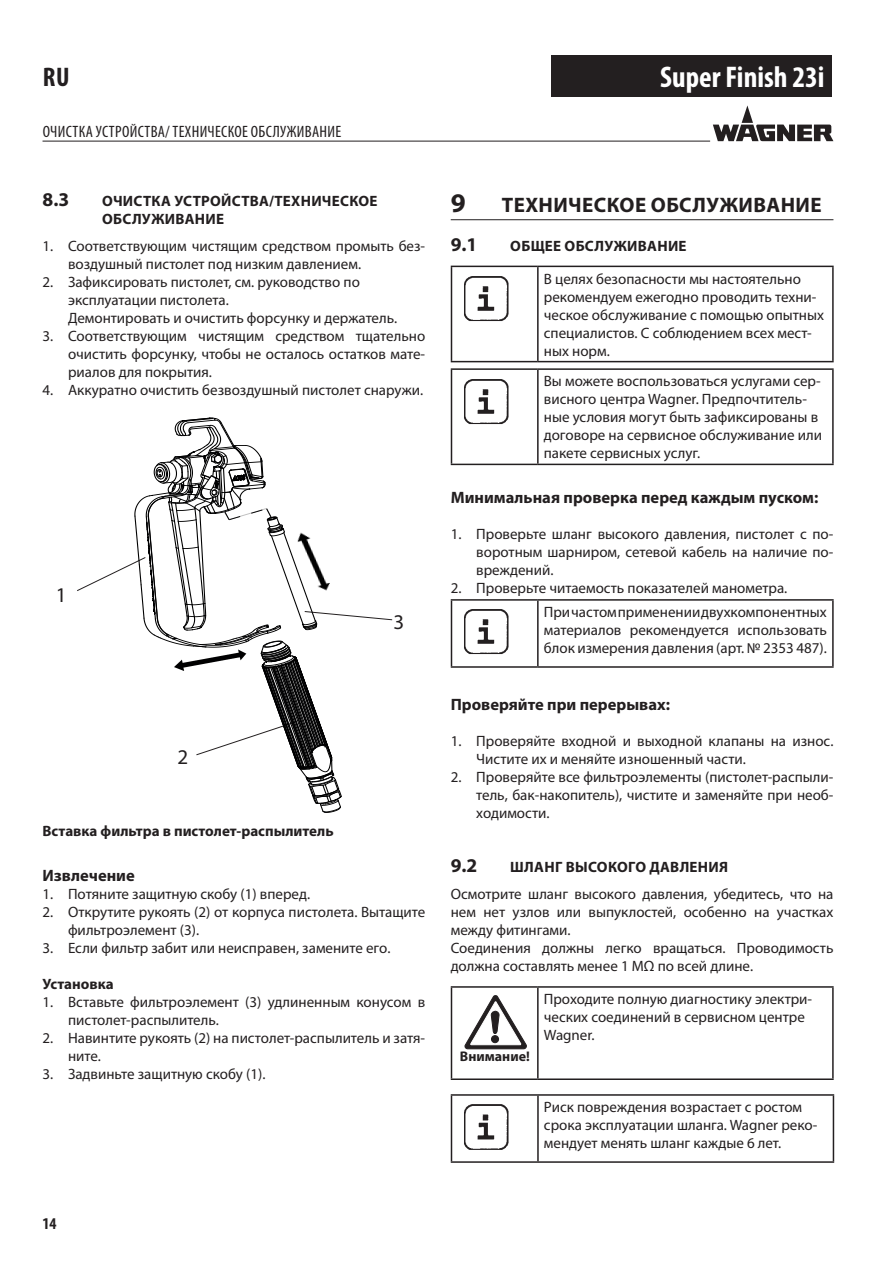
<style>
.page{position:relative;width:893px;height:1263px;background:#fff}
.page>*{position:absolute;margin:0;border:0;box-sizing:border-box;transform-origin:0 0}
.t1{font:700 condensed 30px "Myriad Pro";color:#fff}
.t2{font:700 condensed 27px "Myriad Pro";color:#231f20}
.t3{font:700 27px "Myriad Pro";color:#231f20}
.t4{font:700 21px "Myriad Pro";letter-spacing:.02em;color:#231f20}
.t5{font:21px "Myriad Pro";color:#231f20}
.t6{font:700 19.5px "Myriad Pro";color:#231f20}
.t7{font:700 16.5px "Myriad Pro";color:#231f20}
.t8{font:condensed 16.5px "Myriad Pro";letter-spacing:.02em;color:#231f20}
.t9{font:700 condensed 16.5px "Myriad Pro";color:#231f20}
.t10{font:15px/18px "Myriad Pro";color:#231f20}
.t11{font:700 15px/18px "Myriad Pro";letter-spacing:.02em;color:#231f20}
.t12{font:700 15px "Myriad Pro";color:#231f20}
.t13{font:700 13.95px "Myriad Pro";color:#231f20}
</style>
<div class="page">
<div style="left:551px;top:55px;width:281px;height:41px;background:#231f20"></div>
<hr style="left:43px;top:141px;width:667px;height:1px;background:#231f20">
<svg style="left:713px;top:105px;width:120px;height:36px"></svg>
<hr style="left:451px;top:219px;width:382px;height:1px;background:#231f20">
<hr style="left:451px;top:266px;width:87px;height:1px;background:#231f20">
<hr style="left:451px;top:267px;width:1px;height:94px;background:#231f20">
<hr style="left:538px;top:266px;width:296px;height:1px;background:#231f20">
<hr style="left:537px;top:267px;width:2px;height:94px;background:#231f20">
<hr style="left:832px;top:267px;width:2px;height:94px;background:#231f20">
<hr style="left:451px;top:361px;width:87px;height:1px;background:#231f20">
<hr style="left:538px;top:361px;width:296px;height:1px;background:#231f20">
<img style="left:464px;top:276px;width:45px;height:45px">
<hr style="left:451px;top:368px;width:87px;height:2px;background:#231f20">
<hr style="left:451px;top:370px;width:1px;height:94px;background:#231f20">
<hr style="left:538px;top:368px;width:296px;height:2px;background:#231f20">
<hr style="left:537px;top:370px;width:2px;height:94px;background:#231f20">
<hr style="left:832px;top:370px;width:2px;height:94px;background:#231f20">
<hr style="left:451px;top:464px;width:87px;height:1px;background:#231f20">
<hr style="left:538px;top:464px;width:296px;height:1px;background:#231f20">
<img style="left:464px;top:379px;width:45px;height:45px">
<hr style="left:451px;top:599px;width:87px;height:2px;background:#231f20">
<hr style="left:451px;top:601px;width:1px;height:65px;background:#231f20">
<hr style="left:538px;top:599px;width:296px;height:2px;background:#231f20">
<hr style="left:537px;top:601px;width:2px;height:65px;background:#231f20">
<hr style="left:832px;top:601px;width:2px;height:65px;background:#231f20">
<hr style="left:451px;top:666px;width:87px;height:2px;background:#231f20">
<hr style="left:538px;top:666px;width:296px;height:2px;background:#231f20">
<img style="left:464px;top:609px;width:45px;height:45px">
<hr style="left:451px;top:986px;width:87px;height:2px;background:#231f20">
<hr style="left:451px;top:988px;width:1px;height:90px;background:#231f20">
<hr style="left:538px;top:986px;width:296px;height:2px;background:#231f20">
<hr style="left:537px;top:988px;width:2px;height:90px;background:#231f20">
<hr style="left:832px;top:988px;width:2px;height:90px;background:#231f20">
<hr style="left:451px;top:1078px;width:87px;height:2px;background:#231f20">
<hr style="left:538px;top:1078px;width:296px;height:2px;background:#231f20">
<svg style="left:464px;top:995px;width:63px;height:54px"></svg>
<hr style="left:451px;top:1094px;width:87px;height:2px;background:#231f20">
<hr style="left:451px;top:1096px;width:1px;height:65px;background:#231f20">
<hr style="left:538px;top:1094px;width:296px;height:2px;background:#231f20">
<hr style="left:537px;top:1096px;width:2px;height:65px;background:#231f20">
<hr style="left:833px;top:1096px;width:1px;height:65px;background:#231f20">
<hr style="left:451px;top:1161px;width:87px;height:2px;background:#231f20">
<hr style="left:538px;top:1161px;width:296px;height:2px;background:#231f20">
<img style="left:464px;top:1104px;width:45px;height:46px">
<svg style="left:77px;top:417px;width:316px;height:396px"></svg>
<h2 class="t2" style="left:43px;top:60px;width:28px">RU</h2>
<p class="t8" style="left:43px;top:122px;width:300px">ОЧИСТКА УСТРОЙСТВА/ ТЕХНИЧЕСКОЕ ОБСЛУЖИВАНИЕ</p>
<h3 class="t6" style="left:43px;top:187px;width:28px">8.3</h3>
<p class="t11" style="left:102px;top:192px;width:277px">ОЧИСТКА УСТРОЙСТВА/ТЕХНИЧЕСКОЕ<br>ОБСЛУЖИВАНИЕ</p>
<p class="t10" style="left:68px;top:237px;width:359px;text-indent:-26px">1. Соответствующим чистящим средством промыть без&shy;воздушный пистолет под низким давлением.</p>
<p class="t10" style="left:68px;top:273px;width:331px;text-indent:-26px">2. Зафиксировать пистолет, см. руководство по эксплуатации пистолета.<br>Демонтировать и очистить форсунку и держатель.</p>
<p class="t10" style="left:68px;top:327px;width:359px;text-align:justify;text-indent:-26px">3. Соответствующим чистящим средством тщательно очистить форсунку, чтобы не осталось остатков мате&shy;риалов для покрытия.</p>
<p class="t10" style="left:43px;top:381px;width:382px">4. Аккуратно очистить безвоздушный пистолет снаружи.</p>
<h3 class="t5" style="left:56px;top:582px;width:12px">1</h3>
<h3 class="t5" style="left:177px;top:744px;width:12px">2</h3>
<p class="t12" style="left:43px;top:821px;width:293px">Вставка фильтра в пистолет-распылитель</p>
<h3 class="t5" style="left:393px;top:609px;width:12px">3</h3>
<p class="t7" style="left:43px;top:865px;width:94px">Извлечение</p>
<p class="t10" style="left:43px;top:885px;width:269px">1. Потяните защитную скобу (1) вперед.</p>
<p class="t10" style="left:68px;top:903px;width:359px;text-indent:-26px">2. Открутите рукоять (2) от корпуса пистолета. Вытащите фильтроэлемент (3).</p>
<p class="t10" style="left:43px;top:939px;width:349px">3. Если фильтр забит или неисправен, замените его.</p>
<p class="t12" style="left:43px;top:974px;width:73px">Установка</p>
<p class="t10" style="left:68px;top:993px;width:359px;text-indent:-26px">1. Вставьте фильтроэлемент (3) удлиненным конусом в пистолет-распылитель.</p>
<p class="t10" style="left:68px;top:1029px;width:359px;text-indent:-26px">2. Навинтите рукоять (2) на пистолет-распылитель и затя&shy;ните.</p>
<p class="t10" style="left:43px;top:1065px;width:224px">3. Задвиньте защитную скобу (1).</p>
<h1 class="t1" style="left:660px;top:58px;width:166px">Super Finish 23i</h1>
<h2 class="t3" style="left:451px;top:185px;width:16px">9</h2>
<h3 class="t4" style="left:502px;top:191px;width:321px">ТЕХНИЧЕСКОЕ ОБСЛУЖИВАНИЕ</h3>
<h3 class="t6" style="left:451px;top:232px;width:28px">9.1</h3>
<p class="t11" style="left:510px;top:237px;width:178px">ОБЩЕЕ ОБСЛУЖИВАНИЕ</p>
<p class="t10" style="left:544px;top:269px;width:282px">В целях безопасности мы настоятельно рекомендуем ежегодно проводить техни&shy;ческое обслуживание с помощью опытных специалистов. С соблюдением всех мест&shy;ных норм.</p>
<p class="t10" style="left:544px;top:372px;width:280px">Вы можете воспользоваться услугами сер&shy;висного центра Wagner. Предпочтитель&shy;ные условия могут быть зафиксированы в договоре на сервисное обслуживание или пакете сервисных услуг.</p>
<p class="t7" style="left:451px;top:487px;width:369px">Минимальная проверка перед каждым пуском:</p>
<p class="t10" style="left:476px;top:525px;width:359px;text-align:justify;text-indent:-26px">1. Проверьте шланг высокого давления, пистолет с по&shy;воротным шарниром, сетевой кабель на наличие по&shy;вреждений.</p>
<p class="t10" style="left:544px;top:576px;width:285px;line-height:24px;text-indent:-93px">2. Проверьте читаемость показателей манометра.<br>При частом применении двухкомпонентных</p>
<p class="t10" style="left:544px;top:621px;width:285px">материалов рекомендуется использовать блок измерения давления (арт. № 2353 487).</p>
<p class="t7" style="left:451px;top:694px;width:221px">Проверяйте при перерывах:</p>
<p class="t10" style="left:476px;top:732px;width:359px;text-indent:-26px">1. Проверяйте входной и выходной клапаны на износ.<br>Чистите их и меняйте изношенный части.</p>
<p class="t10" style="left:476px;top:768px;width:359px;text-align:justify;text-indent:-26px">2. Проверяйте все фильтроэлементы (пистолет-распыли&shy;тель, бак-накопитель), чистите и заменяйте при необ&shy;ходимости.</p>
<h3 class="t6" style="left:451px;top:853px;width:28px">9.2</h3>
<p class="t11" style="left:510px;top:858px;width:219px">ШЛАНГ ВЫСОКОГО ДАВЛЕНИЯ</p>
<p class="t10" style="left:451px;top:885px;width:384px">Осмотрите шланг высокого давления, убедитесь, что на нем нет узлов или выпуклостей, особенно на участках между фитингами.<br>Соединения должны легко вращаться. Проводимость должна составлять менее 1 MΩ по всей длине.</p>
<p class="t13" style="left:460px;top:1047px;width:71px">Внимание!</p>
<p class="t10" style="left:544px;top:990px;width:270px">Проходите полную диагностику электри&shy;ческих соединений в сервисном центре<br>Wagner.</p>
<p class="t10" style="left:544px;top:1098px;width:275px">Риск повреждения возрастает с ростом срока эксплуатации шланга. Wagner реко&shy;мендует менять шланг каждые 6 лет.</p>
<p class="t9" style="left:43px;top:1214px;width:16px">14</p>
</div>
